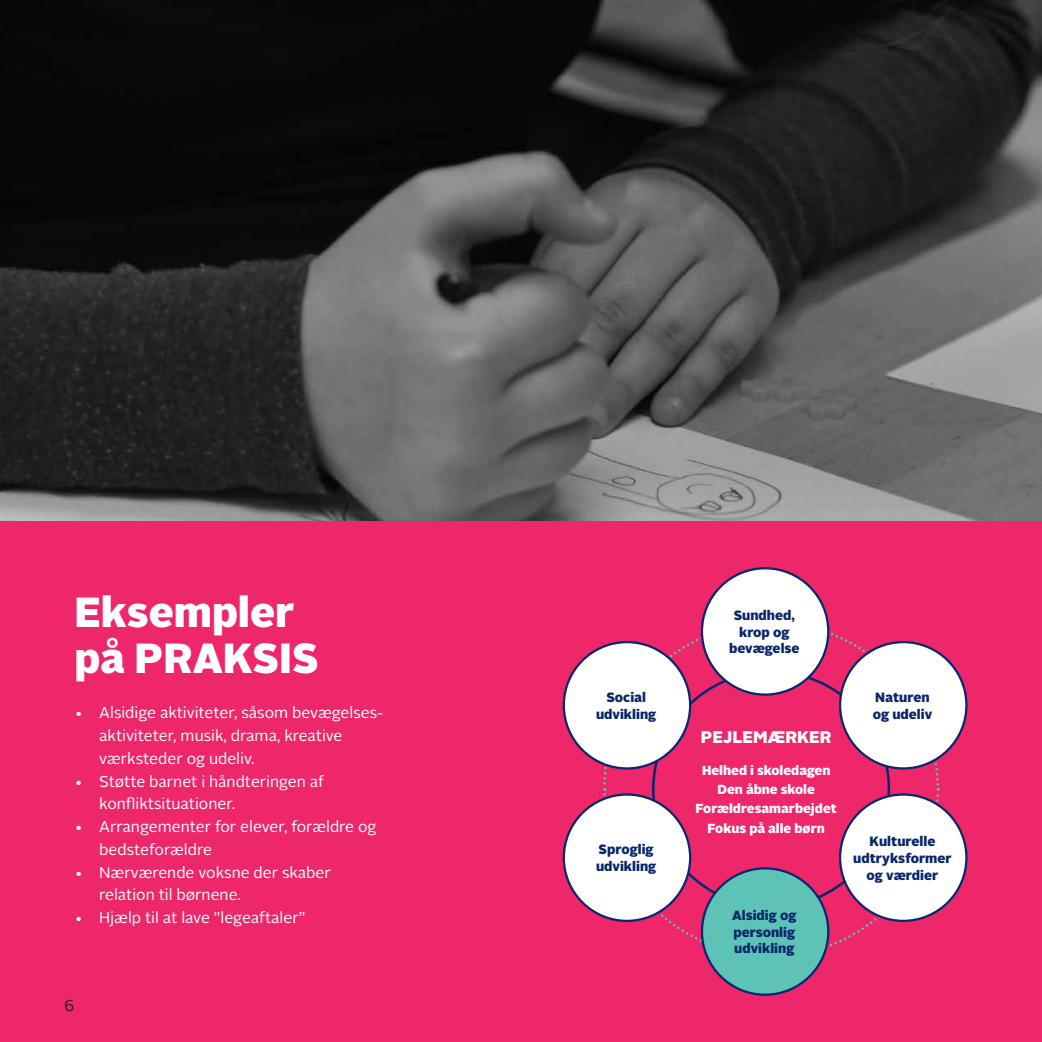
<style>
.page{position:relative;width:1042px;height:1042px;background:#fff}
.page>*{position:absolute;margin:0;border:0;box-sizing:border-box;transform-origin:0 0}
.t1{font:900 42px/45.5px "Alright Sans";color:#fff}
.t2{font:900 16.8px "Alright Sans";color:#fff}
.t3{font:15.75px/22.8px "Alright Sans";color:#fff}
.t4{font:15.75px "Alright Sans";color:#231f20}
.t5{font:900 13.47px/16.8px "Alright Sans";color:#08276c;text-align:center}
.t6{font:900 13.12px/19.2px "Alright Sans";color:#fff;text-align:center}
</style>
<div class="page">
<div style="left:0;top:521px;width:1042px;height:521px;background:#ed2769"></div>
<img style="left:0;top:0;width:1042px;height:521px">
<svg style="left:602px;top:620px;width:338px;height:338px"></svg>
<div style="left:653px;top:671px;width:236px;height:236px;background:#ed2769;border-radius:50%"></div>
<div style="left:702px;top:568px;width:126px;height:126px;background:#fff;border-radius:50%"></div>
<div style="left:702px;top:868px;width:126px;height:126px;background:#5cc3b6;border-radius:50%"></div>
<div style="left:564px;top:642px;width:126px;height:126px;background:#fff;border-radius:50%"></div>
<div style="left:840px;top:642px;width:126px;height:126px;background:#fff;border-radius:50%"></div>
<div style="left:564px;top:794px;width:126px;height:127px;background:#fff;border-radius:50%"></div>
<div style="left:840px;top:794px;width:126px;height:127px;background:#fff;border-radius:50%"></div>
<h1 class="t1" style="left:74px;top:590px;width:246px">Eksempler på PRAKSIS</h1>
<p class="t3" style="left:99px;top:702px;width:285px;text-indent:-25px">• Alsidige aktiviteter, såsom bevægelses&shy;aktiviteter, musik, drama, kreative værksteder og udeliv.</p>
<p class="t3" style="left:99px;top:770px;width:226px;text-indent:-25px">• Støtte barnet i håndteringen af konfliktsituationer.</p>
<p class="t3" style="left:99px;top:815px;width:279px;text-indent:-25px">• Arrangementer for elever, forældre og bedsteforældre</p>
<p class="t3" style="left:99px;top:861px;width:233px;text-indent:-25px">• Nærværende voksne der skaber relation til børnene.</p>
<p class="t3" style="left:74px;top:906px;width:232px">• Hjælp til at lave ”legeaftaler”</p>
<p class="t4" style="left:65px;top:994px;width:11px">6</p>
<p class="t5" style="left:729px;top:606px;width:72px">Sundhed, krop og bevægelse</p>
<p class="t5" style="left:596px;top:689px;width:62px">Social udvikling</p>
<p class="t5" style="left:873px;top:689px;width:61px;text-align:left">Naturen og udeliv</p>
<p class="t2" style="left:701px;top:725px;width:132px">PEJLEMÆRKER</p>
<p class="t6" style="left:695px;top:760px;width:143px">Helhed i skoledagen<br>Den åbne skole<br>Forældresamarbejdet<br>Fokus på alle børn</p>
<p class="t5" style="left:596px;top:841px;width:62px;text-align:left">Sproglig udvikling</p>
<p class="t5" style="left:853px;top:833px;width:100px">Kulturelle udtryksformer og værdier</p>
<p class="t5" style="left:732px;top:906px;width:66px;text-align:justify">Alsidig og personlig udvikling</p>
</div>
